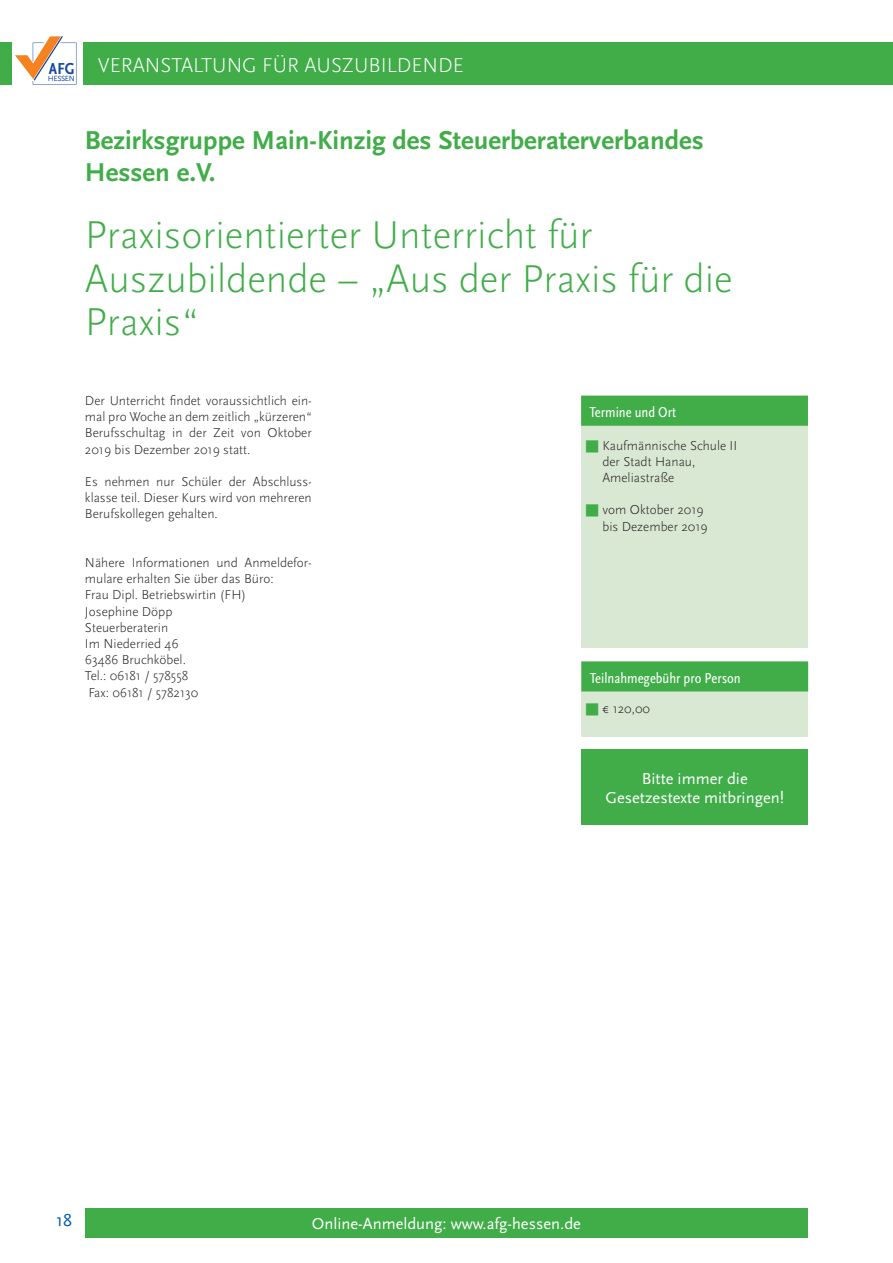
<style>
.page{position:relative;width:893px;height:1263px;background:#fff}
.page>*{position:absolute;margin:0;border:0;box-sizing:border-box;transform-origin:0 0}
.t1{font:300 40.5px/43.5px "Scala Sans";color:#41ad49}
.t2{font:700 27px/32.4px "Scala Sans";color:#41ad49}
.t3{font:300 21px "Scala Sans";color:#fff}
.t4{font:18px "Scala Sans";color:#005aaa}
.t5{font:16.5px/19.8px "Scala Sans";color:#fff;text-align:center}
.t6{font:condensed 15px "Scala Sans";color:#fff}
.t7{font:300 13.5px/16.2px "Scala Sans";color:#231f20;text-align:justify}
.t8{font:7.8px "Scala Sans";letter-spacing:-.05em;color:#17479e}
.s1{color:#41ad49}
</style>
<div class="page">
<div style="left:0;top:43px;width:893px;height:42px;background:#41ad49"></div>
<div style="left:13px;top:32px;width:70px;height:64px;background:#fff"></div>
<svg style="left:15px;top:36px;width:61px;height:49px"></svg>
<div style="left:85px;top:1208px;width:723px;height:29px;background:#41ad49"></div>
<div style="left:581px;top:395px;width:227px;height:253px;background:#d9e8d2"></div>
<div style="left:581px;top:396px;width:227px;height:30px;background:#41ad49"></div>
<div style="left:581px;top:661px;width:227px;height:76px;background:#d9e8d2"></div>
<div style="left:581px;top:662px;width:227px;height:30px;background:#41ad49"></div>
<div style="left:581px;top:749px;width:227px;height:76px;background:#41ad49"></div>
<h3 class="t3" style="left:49px;top:57px;width:417px"><sub>AFG</sub> VERANSTALTUNG FÜR AUSZUBILDENDE</h3>
<p class="t8" style="left:48px;top:75px;width:28px">HESSEN</p>
<h2 class="t2" style="left:85px;top:125px;width:620px">Bezirksgruppe Main-Kinzig des Steuerberaterverbandes<br>Hessen e.V.</h2>
<h1 class="t1" style="left:85px;top:216px;width:649px">Praxisorientierter Unterricht für<br>Auszubildende – „Aus der Praxis für die<br>Praxis“</h1>
<p class="t7" style="left:85px;top:394px;width:228px">Der Unterricht findet voraussichtlich ein&shy;mal pro Woche an dem zeitlich „kürzeren“ Berufsschultag in der Zeit von Oktober 2019 bis Dezember 2019 statt.</p>
<p class="t7" style="left:85px;top:475px;width:228px">Es nehmen nur Schüler der Abschluss&shy;klasse teil. Dieser Kurs wird von mehreren Berufskollegen gehalten.</p>
<p class="t7" style="left:85px;top:556px;width:228px;text-align:left">Nähere Informationen und Anmeldefor&shy;mulare erhalten Sie über das Büro:<br>Frau Dipl. Betriebswirtin (FH)<br>Josephine Döpp<br>Steuerberaterin<br>Im Niederried 46<br>63486 Bruchköbel.<br>Tel.: 06181 / 578558<br>Fax: 06181 / 5782130</p>
<p class="t6" style="left:590px;top:406px;width:88px">Termine und Ort</p>
<p class="t7" style="left:602px;top:438px;width:136px;text-align:left;text-indent:-17px"><span class="s1">■</span> Kaufmännische Schule II der Stadt Hanau,<br>Ameliastraße</p>
<p class="t7" style="left:585px;top:503px;width:124px;text-align:right"><span class="s1">■</span> vom Oktober 2019 bis Dezember 2019</p>
<p class="t6" style="left:590px;top:672px;width:152px">Teilnahmegebühr pro Person</p>
<p class="t7" style="left:586px;top:701px;width:66px"><span class="s1">■</span> € 120,00</p>
<p class="t5" style="left:605px;top:769px;width:180px">Bitte immer die<br>Gesetzestexte mitbringen!</p>
<h3 class="t4" style="left:56px;top:1212px;width:18px">18</h3>
<p class="t5" style="left:312px;top:1214px;width:270px">Online-Anmeldung: www.afg-hessen.de</p>
</div>
